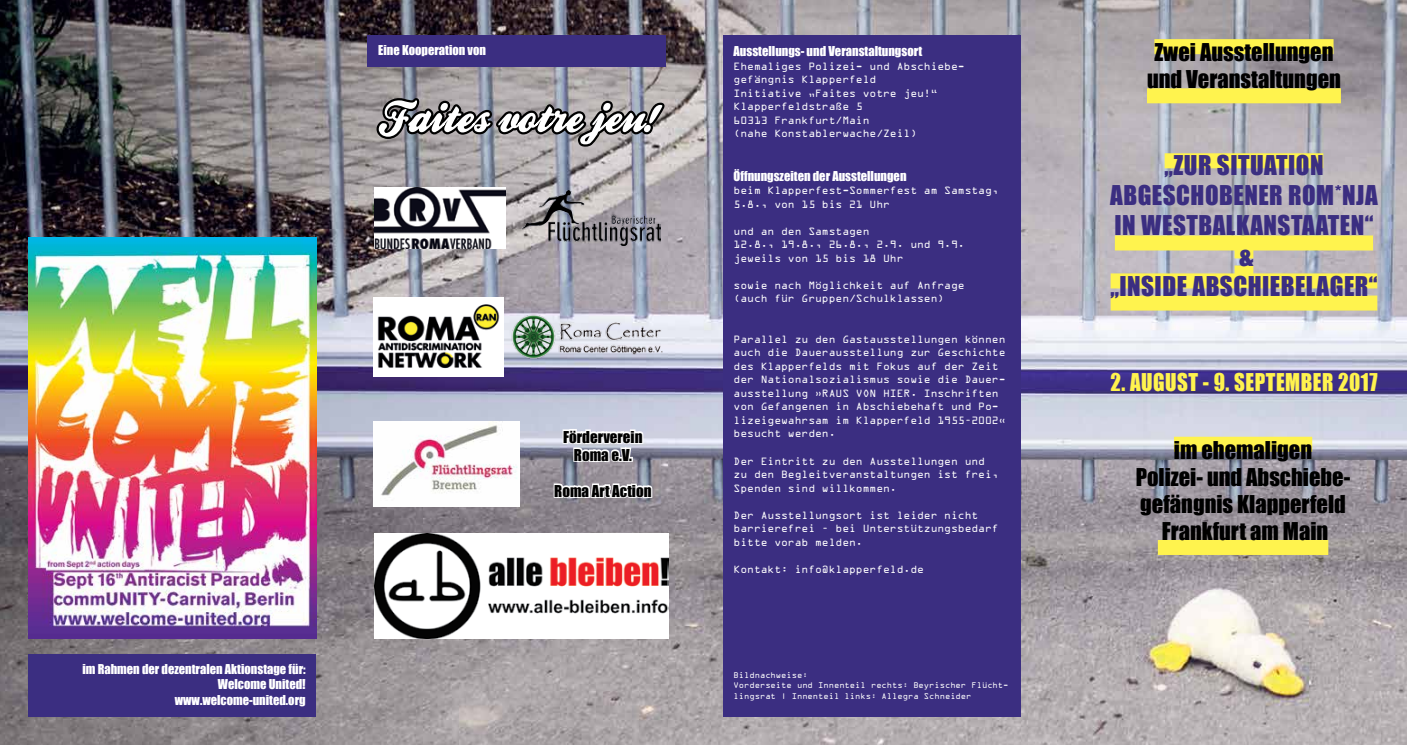
<style>
.page{position:relative;width:1407px;height:745px;background:#fff}
.page>*{position:absolute;margin:0;border:0;box-sizing:border-box;transform-origin:0 0}
.t1{font:25px/30px "Impact";letter-spacing:.02em;color:#3b2e81;text-align:center}
.t2{font:22.5px/27px "Impact";color:#000;text-align:center}
.t3{font:22.5px "Impact";letter-spacing:.025em;color:#fff34e;scale:.93 1}
.t4{font:15px/18px "Impact";color:#000;text-align:center}
.t5{font:12.5px/15px "Impact";color:#fff;text-align:right}
.t6{font:11.25px/13.5px "OCRA Extended";color:#fff}
.t7{font:8.75px/10.5px "OCRA Extended";color:#fff}
</style>
<div class="page">
<img style="left:0;top:0;width:1407px;height:744px">
<div style="left:28px;top:653px;width:288px;height:63px;background:#3b2e81"></div>
<div style="left:1154px;top:39px;width:179px;height:15px;background:#fff34e"></div>
<div style="left:1147px;top:88px;width:194px;height:15px;background:#fff34e"></div>
<div style="left:1164px;top:153px;width:159px;height:15px;background:#fff34e"></div>
<div style="left:1115px;top:235px;width:258px;height:15px;background:#fff34e"></div>
<div style="left:1234px;top:243px;width:19px;height:15px;background:#fff34e"></div>
<div style="left:1234px;top:265px;width:19px;height:15px;background:#fff34e"></div>
<div style="left:1110px;top:273px;width:267px;height:15px;background:#fff34e"></div>
<div style="left:1110px;top:295px;width:267px;height:15px;background:#fff34e"></div>
<div style="left:723px;top:35px;width:297px;height:681px;background:#3b2e81"></div>
<img style="left:28px;top:237px;width:288px;height:401px">
<img style="left:522px;top:190px;width:139px;height:55px">
<svg style="left:376px;top:98px;width:288px;height:48px"></svg>
<img style="left:373px;top:297px;width:130px;height:79px">
<img style="left:510px;top:312px;width:158px;height:48px">
<img style="left:375px;top:532px;width:293px;height:106px">
<div style="left:368px;top:35px;width:298px;height:31px;background:#3b2e81"></div>
<svg style="left:545px;top:427px;width:108px;height:74px"></svg>
<img style="left:375px;top:187px;width:130px;height:61px">
<img style="left:373px;top:421px;width:146px;height:85px">
<div style="left:1174px;top:436px;width:138px;height:15px;background:#fff34e"></div>
<div style="left:1158px;top:539px;width:170px;height:15px;background:#fff34e"></div>
<p class="t5" style="left:378px;top:42px;width:109px">Eine Kooperation von</p>
<p class="t5" style="left:82px;top:661px;width:225px">im Rahmen der dezentralen Aktionstage für:<br>Welcome United!<br>www.welcome-united.org</p>
<h3 class="t4" style="left:563px;top:427px;width:81px">Förderverein<br>Roma e.V.</h3>
<h3 class="t4" style="left:554px;top:481px;width:99px">Roma Art Action</h3>
<p class="t5" style="left:733px;top:43px;width:190px">Ausstellungs- und Veranstaltungsort</p>
<p class="t6" style="left:733px;top:59px;width:233px">Ehemaliges Polizei- und Abschiebe&shy;gefängnis Klapperfeld<br>Initiative „Faites votre jeu!“<br>Klapperfeldstraße 5<br>60313 Frankfurt/Main<br>(nahe Konstablerwache/Zeil)</p>
<p class="t5" style="left:733px;top:168px;width:174px">Öffnungszeiten der Ausstellungen</p>
<p class="t6" style="left:733px;top:183px;width:267px">beim Klapperfest-Sommerfest am Samstag,<br>5.8., von 15 bis 21 Uhr</p>
<p class="t6" style="left:733px;top:224px;width:233px">und an den Samstagen<br>12.8., 19.8., 26.8., 2.9. und 9.9. jeweils von 15 bis 18 Uhr</p>
<p class="t6" style="left:733px;top:278px;width:233px">sowie nach Möglichkeit auf Anfrage (auch für Gruppen/Schulklassen)</p>
<p class="t6" style="left:733px;top:332px;width:273px">Parallel zu den Gastausstellungen können auch die Dauerausstellung zur Geschichte des Klapperfelds mit Fokus auf der Zeit der Nationalsozialismus sowie die Dauer&shy;ausstellung »RAUS VON HIER. Inschriften von Gefangenen in Abschiebehaft und Po&shy;lizeigewahrsam im Klapperfeld 1955–2002« besucht werden.</p>
<p class="t6" style="left:733px;top:453px;width:267px">Der Eintritt zu den Ausstellungen und zu den Begleitveranstaltungen ist frei,<br>Spenden sind willkommen.</p>
<p class="t6" style="left:733px;top:507px;width:267px">Der Ausstellungsort ist leider nicht barrierefrei – bei Unterstützungsbedarf bitte vorab melden.</p>
<p class="t6" style="left:733px;top:561px;width:192px">Kontakt: info@klapperfeld.de</p>
<p class="t7" style="left:733px;top:669px;width:276px">Bildnachweise:<br>Vorderseite und Innenteil rechts: Beyrischer Flücht&shy;lingsrat | Innenteil links: Allegra Schneider</p>
<h2 class="t2" style="left:1147px;top:38px;width:195px">Zwei Ausstellungen und Veranstaltungen</h2>
<h1 class="t1" style="left:1110px;top:150px;width:269px">„Zur Situation abgeschobener Rom*nja in Westbalkanstaaten“ &amp;<br>„Inside Abschiebelager“</h1>
<h2 class="t3" style="left:1110px;top:364px;width:289px">2. August - 9. September 2017</h2>
<h2 class="t2" style="left:1136px;top:435px;width:216px">im ehemaligen<br>Polizei- und Abschiebe&shy;gefängnis Klapperfeld<br>Frankfurt am Main</h2>
</div>
